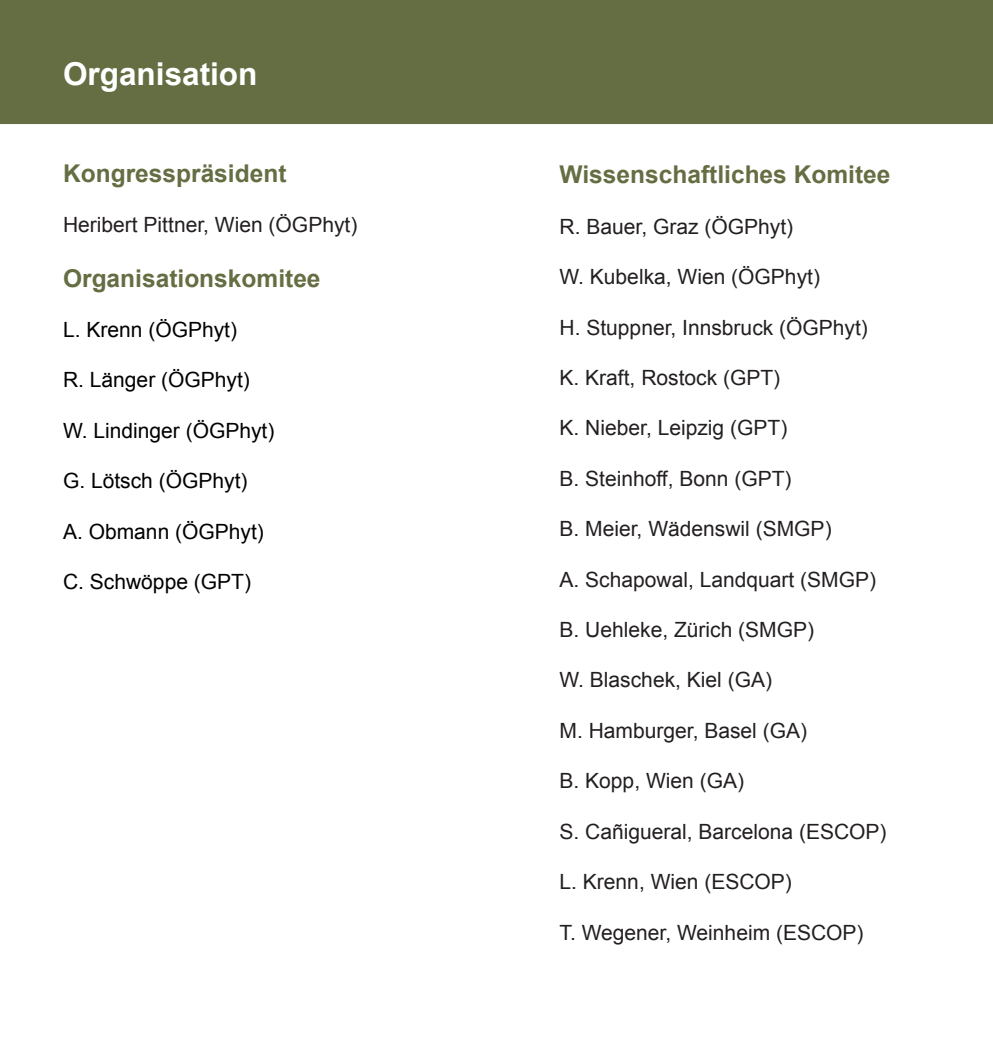
<style>
.page{position:relative;width:993px;height:1042px;background:#fff}
.page>*{position:absolute;margin:0;border:0;box-sizing:border-box;transform-origin:0 0}
.t1{font:700 31.5px "Arial";color:#fff}
.t2{font:700 24.5px "Arial";color:#656e43}
.t3{font:21px "Arial";color:#231f20}
.t4{font:21px "Arial";color:#000}
</style>
<div class="page">
<div style="left:0;top:0;width:992px;height:123px;background:#656e43"></div>
<div style="left:0;top:0;width:992px;height:124px;border:2px solid #656e43"></div>
<p class="t1" style="left:63px;top:53px;width:196px">Organisation</p>
<p class="t2" style="left:63px;top:157px;width:225px">Kongresspräsident</p>
<p class="t3" style="left:63px;top:211px;width:296px">Heribert Pittner, Wien (ÖGPhyt)</p>
<p class="t2" style="left:63px;top:262px;width:259px">Organisationskomitee</p>
<p class="t4" style="left:63px;top:316px;width:175px">L. Krenn (ÖGPhyt)</p>
<p class="t4" style="left:63px;top:366px;width:188px">R. Länger (ÖGPhyt)</p>
<p class="t4" style="left:63px;top:417px;width:213px">W. Lindinger (ÖGPhyt)</p>
<p class="t4" style="left:63px;top:467px;width:186px">G. Lötsch (ÖGPhyt)</p>
<p class="t4" style="left:63px;top:517px;width:202px">A. Obmann (ÖGPhyt)</p>
<p class="t4" style="left:63px;top:568px;width:189px">C. Schwöppe (GPT)</p>
<p class="t2" style="left:559px;top:159px;width:332px">Wissenschaftliches Komitee</p>
<p class="t3" style="left:559px;top:213px;width:235px">R. Bauer, Graz (ÖGPhyt)</p>
<p class="t3" style="left:559px;top:263px;width:262px">W. Kubelka, Wien (ÖGPhyt)</p>
<p class="t3" style="left:559px;top:313px;width:310px">H. Stuppner, Innsbruck (ÖGPhyt)</p>
<p class="t3" style="left:559px;top:364px;width:222px">K. Kraft, Rostock (GPT)</p>
<p class="t3" style="left:559px;top:414px;width:229px">K. Nieber, Leipzig (GPT)</p>
<p class="t3" style="left:559px;top:465px;width:233px">B. Steinhoff, Bonn (GPT)</p>
<p class="t3" style="left:559px;top:515px;width:273px">B. Meier, Wädenswil (SMGP)</p>
<p class="t3" style="left:559px;top:565px;width:318px">A. Schapowal, Landquart (SMGP)</p>
<p class="t3" style="left:559px;top:616px;width:256px">B. Uehleke, Zürich (SMGP)</p>
<p class="t3" style="left:559px;top:666px;width:214px">W. Blaschek, Kiel (GA)</p>
<p class="t3" style="left:559px;top:717px;width:249px">M. Hamburger, Basel (GA)</p>
<p class="t3" style="left:559px;top:767px;width:186px">B. Kopp, Wien (GA)</p>
<p class="t3" style="left:559px;top:817px;width:328px">S. Cañigueral, Barcelona (ESCOP)</p>
<p class="t3" style="left:559px;top:868px;width:234px">L. Krenn, Wien (ESCOP)</p>
<p class="t3" style="left:559px;top:918px;width:305px">T. Wegener, Weinheim (ESCOP)</p>
</div>
